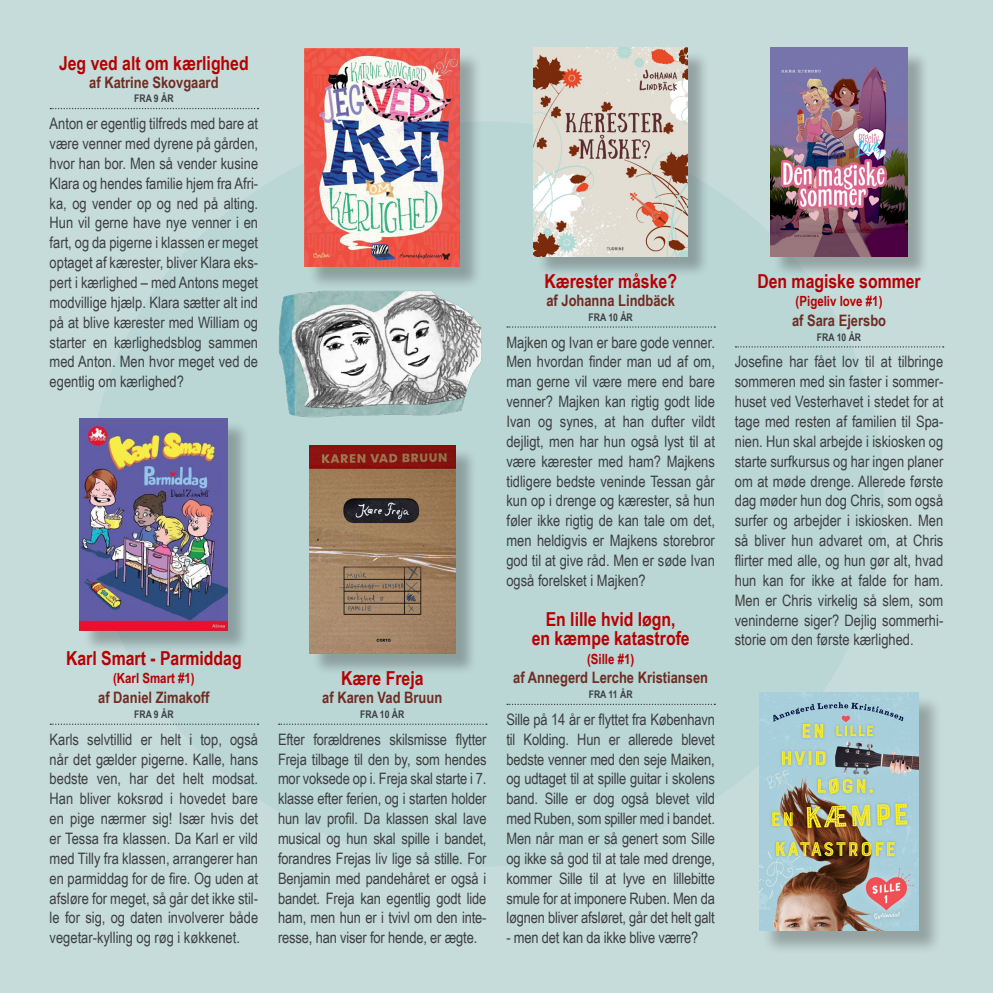
<style>
.page{position:relative;width:993px;height:993px;background:#fff}
.page>*{position:absolute;margin:0;border:0;box-sizing:border-box;transform-origin:0 0}
.titel{font:700 19.25px "Arial Narrow";color:#b70002}
.brød{font:15.75px/19.8px "Arial Narrow";color:#3e3e3f;text-align:justify}
.forfatter{font:700 15.75px "Arial Narrow";color:#702c23}
.titel_kopi{font:700 14px "Arial Narrow";color:#b70002}
.forlag{font:700 10.5px "Arial Narrow";color:#3e3e3f}
</style>
<div class="page">
<div style="left:0;top:0;width:992px;height:992px;background:#c5dcda"></div>
<div style="left:89px;top:121px;width:794px;height:745px;background:#bad6d5;border-radius:50%"></div>
<div style="left:762px;top:695px;width:180px;height:259px;background:#231f20;opacity:.3"></div>
<img style="left:759px;top:692px;width:159px;height:238px">
<img style="left:279px;top:291px;width:203px;height:127px">
<div style="left:307px;top:52px;width:175px;height:238px;background:#231f20;opacity:.3"></div>
<img style="left:305px;top:49px;width:154px;height:218px">
<svg style="left:50px;top:108px;width:208px;height:1px"></svg>
<svg style="left:50px;top:723px;width:208px;height:1px"></svg>
<div style="left:83px;top:420px;width:166px;height:232px;background:#231f20;opacity:.3"></div>
<img style="left:80px;top:418px;width:148px;height:212px">
<svg style="left:278px;top:723px;width:208px;height:1px"></svg>
<div style="left:311px;top:447px;width:166px;height:228px;background:#231f20;opacity:.3"></div>
<img style="left:309px;top:445px;width:146px;height:208px">
<svg style="left:507px;top:326px;width:208px;height:1px"></svg>
<svg style="left:507px;top:703px;width:208px;height:1px"></svg>
<div style="left:536px;top:50px;width:173px;height:228px;background:#231f20;opacity:.3"></div>
<img style="left:533px;top:48px;width:154px;height:208px">
<svg style="left:735px;top:346px;width:208px;height:1px"></svg>
<div style="left:772px;top:50px;width:157px;height:228px;background:#231f20;opacity:.3"></div>
<img style="left:770px;top:48px;width:137px;height:208px">
<h2 class="titel" style="left:59px;top:48px;width:191px">Jeg ved alt om kærlighed</h2>
<h2 class="forfatter" style="left:89px;top:70px;width:131px">af Katrine Skovgaard</h2>
<p class="forlag" style="left:134px;top:90px;width:41px">FRA 9 ÅR</p>
<p class="brød" style="left:50px;top:113px;width:210px">Anton er egentlig tilfreds med bare at være venner med dyrene på gården, hvor han bor. Men så vender kusine Klara og hendes familie hjem fra Afri&shy;ka, og vender op og ned på alting.<br>Hun vil gerne have nye venner i en fart, og da pigerne i klassen er meget optaget af kærester, bliver Klara eks&shy;pert i kærlighed – med Antons meget modvillige hjælp. Klara sætter alt ind på at blive kærester med William og starter en kærlighedsblog sammen med Anton. Men hvor meget ved de egentlig om kærlighed?</p>
<h2 class="titel" style="left:66px;top:643px;width:177px">Karl Smart - Parmiddag</h2>
<h2 class="titel_kopi" style="left:113px;top:667px;width:83px">(Karl Smart #1)</h2>
<h2 class="forfatter" style="left:98px;top:685px;width:113px">af Daniel Zimakoff</h2>
<p class="forlag" style="left:134px;top:706px;width:41px">FRA 9 ÅR</p>
<p class="brød" style="left:50px;top:728px;width:210px">Karls selvtillid er helt i top, også når det gælder pigerne. Kalle, hans bedste ven, har det helt modsat.<br>Han bliver koksrød i hovedet bare en pige nærmer sig! Især hvis det er Tessa fra klassen. Da Karl er vild med Tilly fra klassen, arrangerer han en parmiddag for de fire. Og uden at afsløre for meget, så går det ikke stil&shy;le for sig, og daten involverer både vegetar-kylling og røg i køkkenet.</p>
<h2 class="titel" style="left:341px;top:663px;width:84px">Kære Freja</h2>
<h2 class="forfatter" style="left:322px;top:685px;width:121px">af Karen Vad Bruun</h2>
<p class="forlag" style="left:360px;top:706px;width:46px">FRA 10 ÅR</p>
<p class="brød" style="left:278px;top:728px;width:210px">Efter forældrenes skilsmisse flytter Freja tilbage til den by, som hendes mor voksede op i. Freja skal starte i 7. klasse efter ferien, og i starten holder hun lav profil. Da klassen skal lave musical og hun skal spille i bandet, forandres Frejas liv lige så stille. For Benjamin med pandehåret er også i bandet. Freja kan egentlig godt lide ham, men hun er i tvivl om den inte&shy;resse, han viser for hende, er ægte.</p>
<h2 class="titel" style="left:544px;top:266px;width:134px">Kærester måske?</h2>
<h2 class="forfatter" style="left:546px;top:288px;width:130px">af Johanna Lindbäck</h2>
<p class="forlag" style="left:588px;top:309px;width:46px">FRA 10 ÅR</p>
<p class="brød" style="left:506px;top:331px;width:210px">Majken og Ivan er bare gode venner.<br>Men hvordan finder man ud af om, man gerne vil være mere end bare venner? Majken kan rigtig godt lide Ivan og synes, at han dufter vildt dejligt, men har hun også lyst til at være kærester med ham? Majkens tidligere bedste veninde Tessan går kun op i drenge og kærester, så hun føler ikke rigtig de kan tale om det, men heldigvis er Majkens storebror god til at give råd. Men er søde Ivan også forelsket i Majken?</p>
<h2 class="titel" style="left:545px;top:604px;width:131px">En lille hvid løgn,</h2>
<h2 class="titel" style="left:531px;top:624px;width:159px">en kæmpe katastrofe</h2>
<h2 class="titel_kopi" style="left:587px;top:647px;width:49px">(Sille #1)</h2>
<h2 class="forfatter" style="left:513px;top:665px;width:196px">af Annegerd Lerche Kristiansen</h2>
<p class="forlag" style="left:588px;top:686px;width:45px">FRA 11 ÅR</p>
<p class="brød" style="left:506px;top:708px;width:210px">Sille på 14 år er flyttet fra København til Kolding. Hun er allerede blevet bedste venner med den seje Maiken, og udtaget til at spille guitar i skolens band. Sille er dog også blevet vild med Ruben, som spiller med i bandet.<br>Men når man er så genert som Sille og ikke så god til at tale med drenge, kommer Sille til at lyve en lillebitte smule for at imponere Ruben. Men da løgnen bliver afsløret, går det helt galt</p>
<p class="brød" style="left:506px;top:926px;width:193px">- men det kan da ikke blive værre?</p>
<h2 class="titel" style="left:757px;top:266px;width:165px">Den magiske sommer</h2>
<h2 class="titel_kopi" style="left:795px;top:290px;width:88px">(Pigeliv love #1)</h2>
<h2 class="forfatter" style="left:791px;top:308px;width:96px">af Sara Ejersbo</h2>
<p class="forlag" style="left:816px;top:329px;width:46px">FRA 10 ÅR</p>
<p class="brød" style="left:734px;top:351px;width:210px">Josefine har fået lov til at tilbringe sommeren med sin faster i sommer&shy;huset ved Vesterhavet i stedet for at tage med resten af familien til Spa&shy;nien. Hun skal arbejde i iskiosken og starte surfkursus og har ingen planer om at møde drenge. Allerede første dag møder hun dog Chris, som også surfer og arbejder i iskiosken. Men så bliver hun advaret om, at Chris flirter med alle, og hun gør alt, hvad hun kan for ikke at falde for ham.<br>Men er Chris virkelig så slem, som veninderne siger? Dejlig sommerhi&shy;storie om den første kærlighed.</p>
</div>
